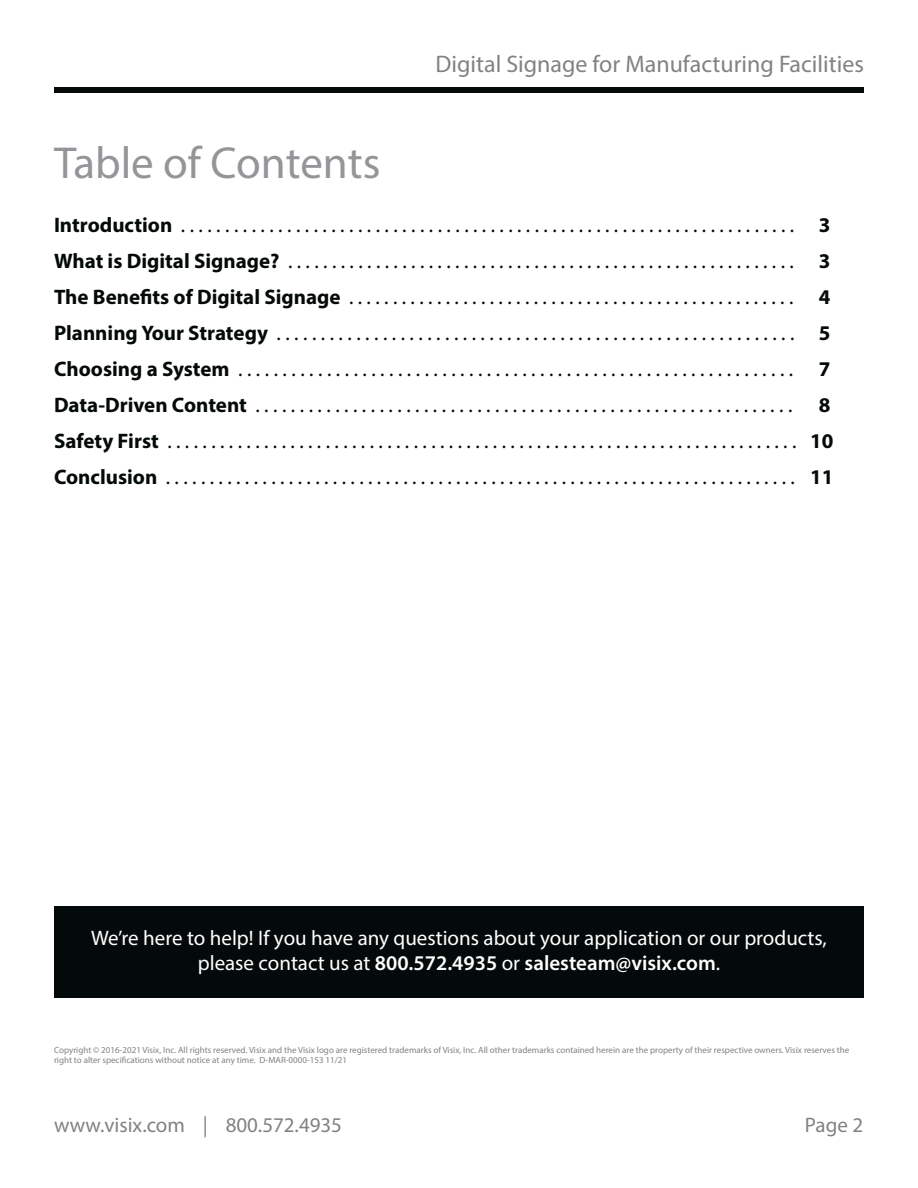
<style>
.page{position:relative;width:918px;height:1188px;background:#fff}
.page>*{position:absolute;margin:0;border:0;box-sizing:border-box;transform-origin:0 0}
.t1{font:45px "Myriad Pro";color:#939598}
.t2{font:24px "Myriad Pro";color:#808284}
.t3{font:21px/36px "Myriad Pro";color:#040909;text-align:justify}
.t4{font:21px/25.2px "Myriad Pro";color:#fff;text-align:center}
.t5{font:21px "Myriad Pro";color:#808284}
.t6{font:9px/10.8px "Myriad Pro";color:#808284}
.s1{font-weight:700}
.s2{font-weight:600}
</style>
<div class="page">
<div style="left:54px;top:88px;width:810px;height:5px;background:#040909"></div>
<div style="left:54px;top:906px;width:810px;height:92px;background:#040909"></div>
<p class="t2" style="left:436px;top:55px;width:430px">Digital Signage for Manufacturing Facilities</p>
<h1 class="t1" style="left:54px;top:146px;width:328px">Table of Contents</h1>
<p class="t3" style="left:54px;top:209px;width:778px"><span class="s1">Introduction</span> . . . . . . . . . . . . . . . . . . . . . . . . . . . . . . . . . . . . . . . . . . . . . . . . . . . . . . . . . . . . . . . . . . . . . . <span class="s1">3<br>What is Digital Signage?</span> . . . . . . . . . . . . . . . . . . . . . . . . . . . . . . . . . . . . . . . . . . . . . . . . . . . . . . . . . . <span class="s1">3<br>The Benefits of Digital Signage</span> . . . . . . . . . . . . . . . . . . . . . . . . . . . . . . . . . . . . . . . . . . . . . . . . . . . <span class="s1">4<br>Planning Your Strategy</span> . . . . . . . . . . . . . . . . . . . . . . . . . . . . . . . . . . . . . . . . . . . . . . . . . . . . . . . . . . . <span class="s1">5<br>Choosing a System</span> . . . . . . . . . . . . . . . . . . . . . . . . . . . . . . . . . . . . . . . . . . . . . . . . . . . . . . . . . . . . . . . <span class="s1">7<br>Data-Driven Content</span> . . . . . . . . . . . . . . . . . . . . . . . . . . . . . . . . . . . . . . . . . . . . . . . . . . . . . . . . . . . . .</p>
<p class="t3" style="left:54px;top:389px;width:781px;text-align:left;text-indent:765px"><span class="s1">8<br>Safety First</span> . . . . . . . . . . . . . . . . . . . . . . . . . . . . . . . . . . . . . . . . . . . . . . . . . . . . . . . . . . . . . . . . . . . . . . . . <span class="s1">10<br>Conclusion</span> . . . . . . . . . . . . . . . . . . . . . . . . . . . . . . . . . . . . . . . . . . . . . . . . . . . . . . . . . . . . . . . . . . . . . . . . <span class="s1">11</span></p>
<p class="t4" style="left:91px;top:927px;width:737px">We’re here to help! If you have any questions about your application or our products, please contact us at <span class="s2">800.572.4935</span> or <span class="s2">salesteam@visix.com</span>.</p>
<p class="t6" style="left:54px;top:1045px;width:797px">Copyright © 2016-2021 Visix, Inc. All rights reserved. Visix and the Visix logo are registered trademarks of Visix, Inc. All other trademarks contained herein are the property of their respective owners. Visix reserves the right to alter specifications without notice at any time. D-MAR-0000-153 11/21</p>
<p class="t5" style="left:54px;top:1117px;width:290px">www.visix.com | 800.572.4935</p>
<p class="t5" style="left:805px;top:1117px;width:60px">Page 2</p>
</div>
